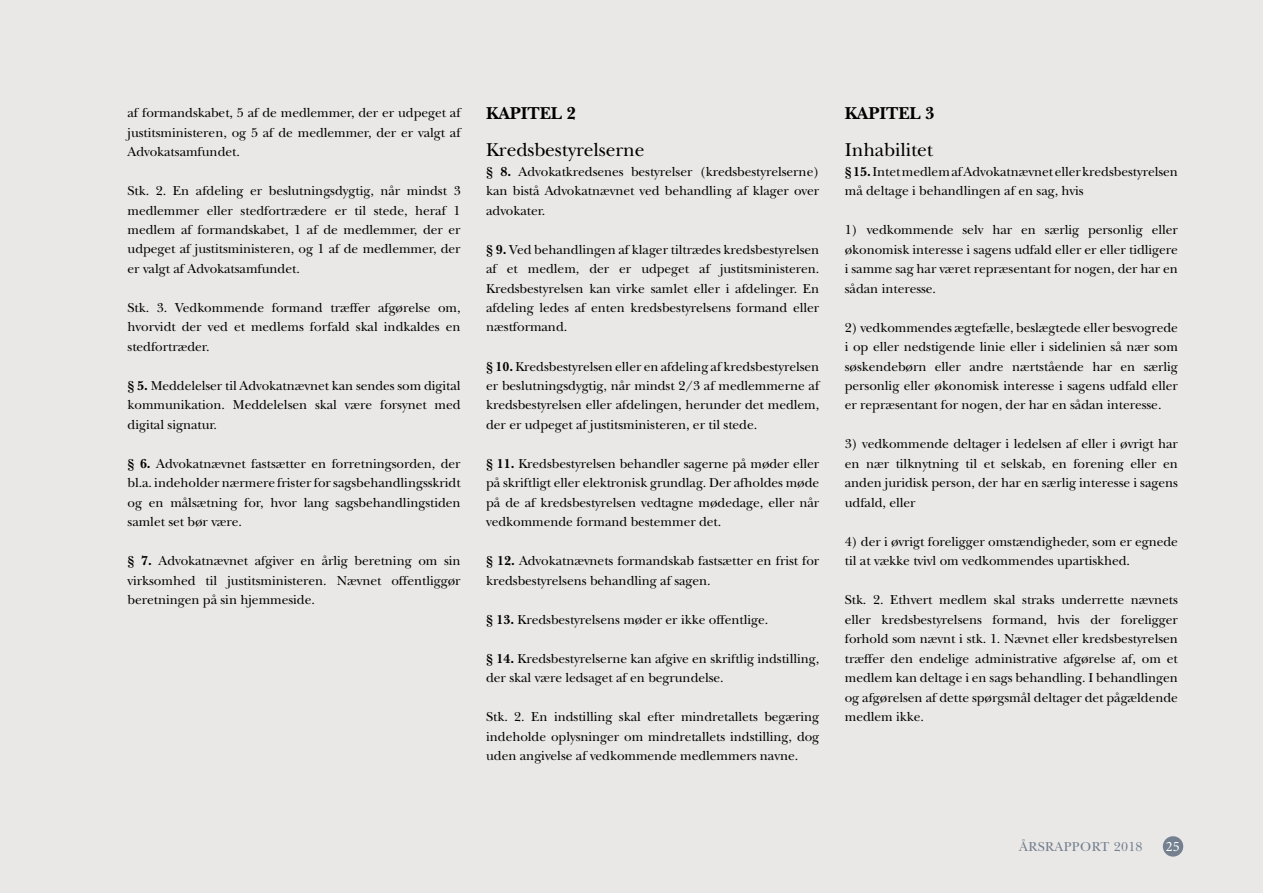
<style>
.page{position:relative;width:1263px;height:893px;background:#e9e8e6}
.page>*{position:absolute;margin:0;border:0;box-sizing:border-box;transform-origin:0 0}
.t1{font:19.5px "New Baskerville Std";letter-spacing:-.005em;color:#000001}
.t2{font:700 18px "New Baskerville Std";letter-spacing:-.005em;color:#000001}
.t3{font:14.4px "Minion Pro";color:#fff}
.t4{font:13.5px/19.5px "New Baskerville Std";letter-spacing:-.005em;color:#000001;text-align:justify}
.t5{font:13.5px "New Baskerville Std";letter-spacing:.03em;color:#748090}
.s1{font-weight:700}
</style>
<div class="page">
<div style="left:1163px;top:836px;width:20px;height:21px;background:#748090;border-radius:50%"></div>
<p class="t4" style="left:128px;top:103px;width:335px">af formandskabet, 5 af de medlemmer, der er udpeget af justitsministeren, og 5 af de medlemmer, der er valgt af Advokatsamfundet.</p>
<p class="t4" style="left:128px;top:181px;width:335px">Stk. 2. En afdeling er beslutningsdygtig, når mindst 3 medlemmer eller stedfortrædere er til stede, heraf 1 medlem af formandskabet, 1 af de medlemmer, der er udpeget af justitsministeren, og 1 af de medlemmer, der er valgt af Advokatsamfundet.</p>
<p class="t4" style="left:128px;top:298px;width:335px">Stk. 3. Vedkommende formand træffer afgørelse om, hvorvidt der ved et medlems forfald skal indkaldes en stedfortræder.</p>
<p class="t4" style="left:128px;top:376px;width:335px"><span class="s1">§ 5.</span> Meddelelser til Advokatnævnet kan sendes som digital kommunikation. Meddelelsen skal være forsynet med digital signatur.</p>
<p class="t4" style="left:128px;top:454px;width:335px"><span class="s1">§ 6.</span> Advokatnævnet fastsætter en forretningsorden, der bl.a. indeholder nærmere frister for sagsbehandlingsskridt og en målsætning for, hvor lang sagsbehandlingstiden samlet set bør være.</p>
<p class="t4" style="left:128px;top:551px;width:335px"><span class="s1">§ 7.</span> Advokatnævnet afgiver en årlig beretning om sin virksomhed til justitsministeren. Nævnet offentliggør beretningen på sin hjemmeside.</p>
<h2 class="t2" style="left:486px;top:102px;width:91px">KAPITEL 2</h2>
<h1 class="t1" style="left:486px;top:138px;width:160px">Kredsbestyrelserne</h1>
<p class="t4" style="left:486px;top:161px;width:335px"><span class="s1">§ 8.</span> Advokatkredsenes bestyrelser (kredsbestyrelserne) kan bistå Advokatnævnet ved behandling af klager over advokater.</p>
<p class="t4" style="left:486px;top:239px;width:335px"><span class="s1">§ 9.</span> Ved behandlingen af klager tiltrædes kredsbestyrelsen af et medlem, der er udpeget af justitsministeren.<br>Kredsbestyrelsen kan virke samlet eller i afdelinger. En afdeling ledes af enten kredsbestyrelsens formand eller næstformand.</p>
<p class="t4" style="left:486px;top:356px;width:335px"><span class="s1">§ 10.</span> Kredsbestyrelsen eller en afdeling af kredsbestyrelsen er beslutningsdygtig, når mindst 2/3 af medlemmerne af kredsbestyrelsen eller afdelingen, herunder det medlem, der er udpeget af justitsministeren, er til stede.</p>
<p class="t4" style="left:486px;top:454px;width:335px"><span class="s1">§ 11.</span> Kredsbestyrelsen behandler sagerne på møder eller på skriftligt eller elektronisk grundlag. Der afholdes møde på de af kredsbestyrelsen vedtagne mødedage, eller når vedkommende formand bestemmer det.</p>
<p class="t4" style="left:486px;top:551px;width:335px"><span class="s1">§ 12.</span> Advokatnævnets formandskab fastsætter en frist for kredsbestyrelsens behandling af sagen.</p>
<p class="t4" style="left:486px;top:610px;width:284px"><span class="s1">§ 13.</span> Kredsbestyrelsens møder er ikke offentlige.</p>
<p class="t4" style="left:486px;top:649px;width:335px"><span class="s1">§ 14.</span> Kredsbestyrelserne kan afgive en skriftlig indstilling, der skal være ledsaget af en begrundelse.</p>
<p class="t4" style="left:486px;top:707px;width:335px">Stk. 2. En indstilling skal efter mindretallets begæring indeholde oplysninger om mindretallets indstilling, dog uden angivelse af vedkommende medlemmers navne.</p>
<h2 class="t2" style="left:845px;top:102px;width:91px">KAPITEL 3</h2>
<h1 class="t1" style="left:845px;top:138px;width:90px">Inhabilitet</h1>
<p class="t4" style="left:845px;top:161px;width:335px"><span class="s1">§ 15.</span> Intet medlem af Advokatnævnet eller kredsbestyrelsen må deltage i behandlingen af en sag, hvis</p>
<p class="t4" style="left:845px;top:220px;width:335px">1) vedkommende selv har en særlig personlig eller økonomisk interesse i sagens udfald eller er eller tidligere i samme sag har været repræsentant for nogen, der har en sådan interesse.</p>
<p class="t4" style="left:845px;top:317px;width:335px">2) vedkommendes ægtefælle, beslægtede eller besvogrede i op eller nedstigende linie eller i sidelinien så nær som søskendebørn eller andre nærtstående har en særlig personlig eller økonomisk interesse i sagens udfald eller er repræsentant for nogen, der har en sådan interesse.</p>
<p class="t4" style="left:845px;top:434px;width:335px">3) vedkommende deltager i ledelsen af eller i øvrigt har en nær tilknytning til et selskab, en forening eller en anden juridisk person, der har en særlig interesse i sagens udfald, eller</p>
<p class="t4" style="left:845px;top:532px;width:335px">4) der i øvrigt foreligger omstændigheder, som er egnede til at vække tvivl om vedkommendes upartiskhed.</p>
<p class="t4" style="left:845px;top:590px;width:335px">Stk. 2. Ethvert medlem skal straks underrette nævnets eller kredsbestyrelsens formand, hvis der foreligger forhold som nævnt i stk. 1. Nævnet eller kredsbestyrelsen træffer den endelige administrative afgørelse af, om et medlem kan deltage i en sags behandling. I behandlingen og afgørelsen af dette spørgsmål deltager det pågældende medlem ikke.</p>
<p class="t5" style="left:1019px;top:839px;width:125px">ÅRSRAPPORT 2018</p>
<p class="t3" style="left:1166px;top:837px;width:15px">25</p>
</div>
